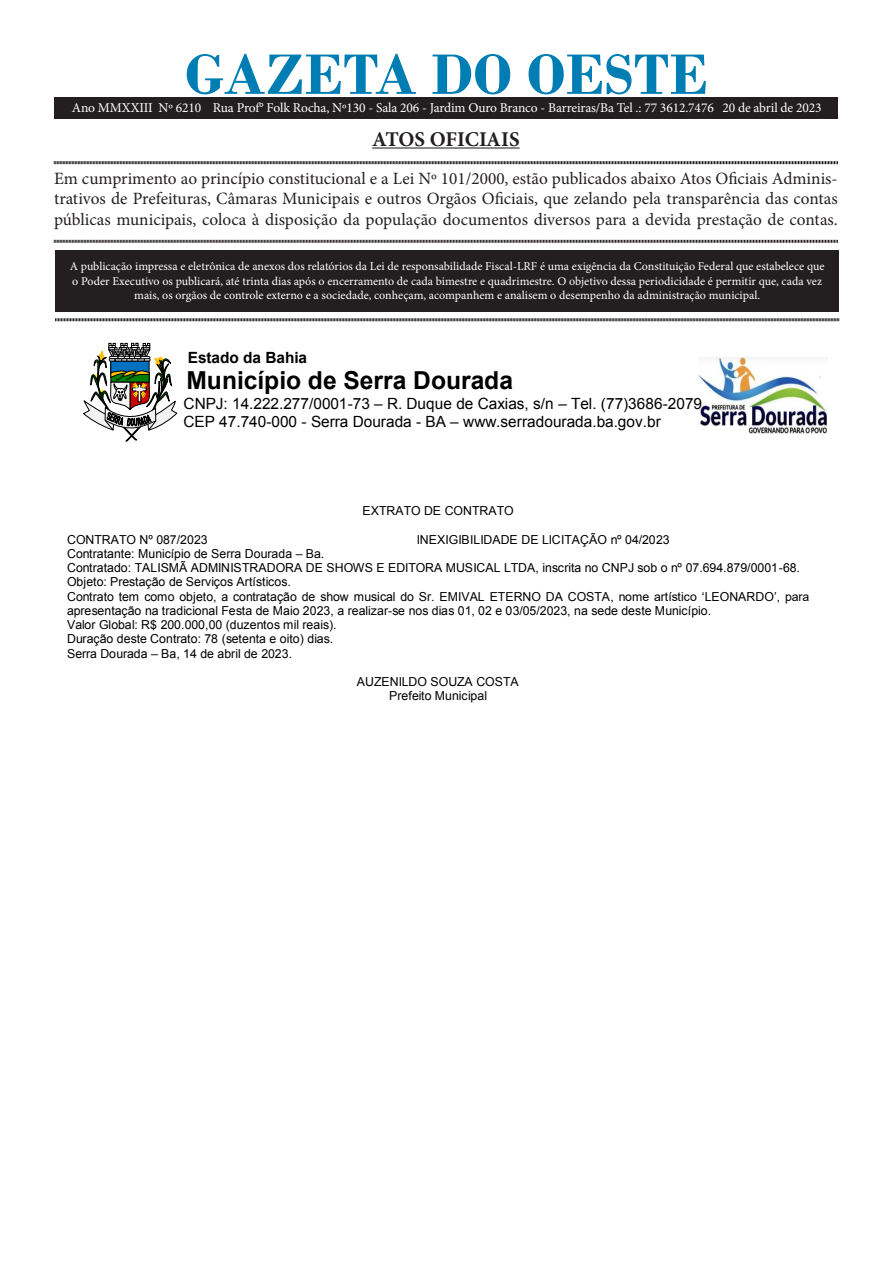
<style>
.page{position:relative;width:893px;height:1263px;background:#fff}
.page>*{position:absolute;margin:0;border:0;box-sizing:border-box;transform-origin:0 0}
.t1{font:700 60px "Bodoni";color:#007eb4}
.t2{font:700 24.75px "Arial";color:#000}
.t3{font:700 21px "Minion Pro";letter-spacing:-.005em;color:#231f20}
.t4{font:17.25px/20.7px "Minion Pro";color:#231f20;text-align:justify}
.t5{font:15.45px/18px "Arial";letter-spacing:.005em;color:#000}
.t6{font:700 15.45px "Arial";letter-spacing:-.005em;color:#000}
.t7{font:13.5px "Minion Pro";letter-spacing:-.01em;color:#fff}
.t8{font:12.45px/14.2px "Arial";color:#000}
.t9{font:12px/14.4px "Minion Pro";color:#fff;text-align:center}
.s1{font-style:inherit}
</style>
<div class="page">
<div style="left:55px;top:250px;width:784px;height:61px;background:#231f20"></div>
<hr style="left:372px;top:147px;width:148px;height:2px;background:#231f20">
<svg style="left:54px;top:161px;width:784px;height:4px;background:#908e8e"></svg>
<svg style="left:54px;top:239px;width:784px;height:4px;background:#908e8e"></svg>
<svg style="left:55px;top:318px;width:784px;height:4px;background:#908e8e"></svg>
<div style="left:54px;top:98px;width:784px;height:20px;background:#231f20"></div>
<img style="left:698px;top:357px;width:129px;height:77px">
<svg style="left:83px;top:343px;width:94px;height:98px"></svg>
<p class="t1" style="left:185px;top:39px;width:525px">GAZETA DO OESTE</p>
<p class="t3" style="left:372px;top:124px;width:149px">ATOS OFICIAIS</p>
<p class="t4" style="left:54px;top:168px;width:785px">Em cumprimento ao princípio constitucional e a Lei Nº 101/2000, estão publicados abaixo Atos Oficiais Adminis&shy;trativos de Prefeituras, Câmaras Municipais e outros Orgãos Oficiais, que zelando pela transparência das contas públicas municipais, coloca à disposição da população documentos diversos para a devida prestação de contas.</p>
<p class="t9" style="left:70px;top:259px;width:756px">A publicação impressa e eletrônica de anexos dos relatórios da Lei de responsabilidade Fiscal-LRF é uma exigência da Constituição Federal que estabelece que o Poder Executivo os publicará, até trinta dias após o encerramento de cada bimestre e quadrimestre. O objetivo dessa periodicidade é permitir que, cada vez mais, os orgãos de controle externo e a sociedade, conheçam, acompanhem e analisem o desempenho da administração municipal.</p>
<p class="t7" style="left:72px;top:98px;width:751px">Ano MMXXIII Nº 6210 Rua Prof° Folk Rocha, Nº130 - Sala 206 - Jardim Ouro Branco - Barreiras/Ba Tel .: 77 3612.7476 20 de abril de 2023</p>
<p class="t6" style="left:188px;top:347px;width:121px">Estado da Bahia</p>
<p class="t2" style="left:187px;top:364px;width:328px">Município de Serra Dourada</p>
<p class="t5" style="left:184px;top:395px;width:520px">CNPJ: 14.222.277/0001-73 <span class="s1">–</span> R. Duque de Caxias, s/n <span class="s1">–</span> Tel. (77)3686-2079<br>CEP 47.740-000 - Serra Dourada - BA <span class="s1">–</span> www.serradourada.ba.gov.br</p>
<p class="t8" style="left:362px;top:504px;width:153px">EXTRATO DE CONTRATO</p>
<p class="t8" style="left:67px;top:532px;width:142px">CONTRATO Nº 087/2023</p>
<p class="t8" style="left:417px;top:532px;width:254px">INEXIGIBILIDADE DE LICITAÇÃO nº 04/2023</p>
<p class="t8" style="left:67px;top:546px;width:744px">Contratante: Município de Serra Dourada <span class="s1">–</span> Ba.<br>Contratado: TALISMÃ ADMINISTRADORA DE SHOWS E EDITORA MUSICAL LTDA, inscrita no CNPJ sob o nº 07.694.879/0001-68.<br>Objeto: Prestação de Serviços Artísticos.<br>Contrato tem como objeto, a contratação de show musical do Sr. EMIVAL ETERNO DA COSTA<span class="s1">, nome artístico ‘</span>LEONARDO<span class="s1">’, para </span>apresentação na tradicional Festa de Maio 2023, a realizar-se nos dias 01, 02 e 03/05/2023, na sede deste Município.<br>Valor Global: R$ 200.000,00 (duzentos mil reais).<br>Duração deste Contrato: 78 (setenta e oito) dias.<br>Serra Dourada <span class="s1">–</span> Ba, 14 de abril de 2023.</p>
<p class="t8" style="left:357px;top:675px;width:163px;text-align:center">AUZENILDO SOUZA COSTA<br>Prefeito Municipal</p>
</div>
